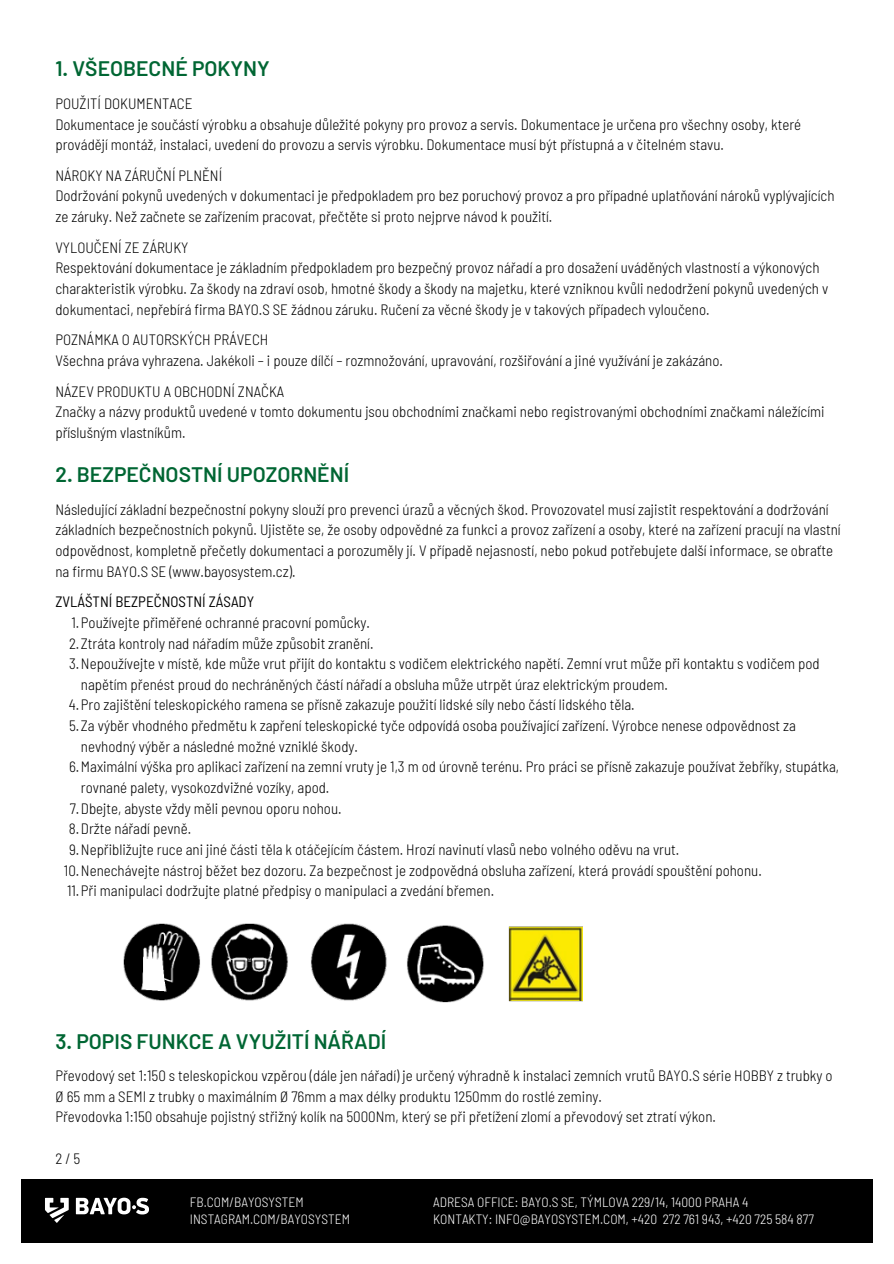
<style>
.page{position:relative;width:894px;height:1264px;background:#fff}
.page>*{position:absolute;margin:0;border:0;box-sizing:border-box;transform-origin:0 0}
.t1{font:600 21px "Barlow";color:#063}
.t2{font:300 semi-condensed 15px/20.7px "Barlow";color:#000}
.t3{font:semi-condensed 15px "Barlow";color:#000}
.t4{font:300 semi-condensed 13.5px "Barlow";color:#fff}
</style>
<div class="page">
<div style="left:21px;top:1179px;width:851px;height:63px;background:#000"></div>
<svg style="left:45px;top:1197px;width:24px;height:25px"></svg>
<svg style="left:76px;top:1197px;width:73px;height:17px"></svg>
<img style="left:123px;top:923px;width:459px;height:79px">
<h1 class="t1" style="left:55px;top:55px;width:216px">1. VŠEOBECNÉ POKYNY</h1>
<p class="t2" style="left:55px;top:93px;width:139px">POUŽITÍ DOKUMENTACE</p>
<p class="t2" style="left:55px;top:113px;width:747px">Dokumentace je součástí výrobku a obsahuje důležité pokyny pro provoz a servis. Dokumentace je určena pro všechny osoby, které provádějí montáž, instalaci, uvedení do provozu a servis výrobku. Dokumentace musí být přístupná a v čitelném stavu.</p>
<p class="t2" style="left:55px;top:164px;width:168px">NÁROKY NA ZÁRUČNÍ PLNĚNÍ</p>
<p class="t2" style="left:55px;top:185px;width:780px">Dodržování pokynů uvedených v dokumentaci je předpokladem pro bez poruchový provoz a pro případné uplatňování nároků vyplývajících ze záruky. Než začnete se zařízením pracovat, přečtěte si proto nejprve návod k použití.</p>
<p class="t2" style="left:55px;top:236px;width:134px">VYLOUČENÍ ZE ZÁRUKY</p>
<p class="t2" style="left:55px;top:257px;width:774px">Respektování dokumentace je základním předpokladem pro bezpečný provoz nářadí a pro dosažení uváděných vlastností a výkonových charakteristik výrobku. Za škody na zdraví osob, hmotné škody a škody na majetku, které vzniknou kvůli nedodržení pokynů uvedených v dokumentaci, nepřebírá firma BAYO.S SE žádnou záruku. Ručení za věcné škody je v takových případech vyloučeno.</p>
<p class="t2" style="left:55px;top:329px;width:214px">POZNÁMKA O AUTORSKÝCH PRÁVECH</p>
<p class="t2" style="left:55px;top:349px;width:669px">Všechna práva vyhrazena. Jakékoli – i pouze dílčí – rozmnožování, upravování, rozšiřování a jiné využívání je zakázáno.</p>
<p class="t2" style="left:55px;top:380px;width:230px">NÁZEV PRODUKTU A OBCHODNÍ ZNAČKA</p>
<p class="t2" style="left:55px;top:401px;width:770px">Značky a názvy produktů uvedené v tomto dokumentu jsou obchodními značkami nebo registrovanými obchodními značkami náležícími příslušným vlastníkům.</p>
<h1 class="t1" style="left:55px;top:461px;width:295px">2. BEZPEČNOSTNÍ UPOZORNĚNÍ</h1>
<p class="t2" style="left:55px;top:498px;width:786px">Následující základní bezpečnostní pokyny slouží pro prevenci úrazů a věcných škod. Provozovatel musí zajistit respektování a dodržování základních bezpečnostních pokynů. Ujistěte se, že osoby odpovědné za funkci a provoz zařízení a osoby, které na zařízení pracují na vlastní odpovědnost, kompletně přečetly dokumentaci a porozuměly jí. V případě nejasností, nebo pokud potřebujete další informace, se obraťte na firmu BAYO.S SE (www.bayosystem.cz).</p>
<h2 class="t3" style="left:55px;top:592px;width:200px">ZVLÁŠTNÍ BEZPEČNOSTNÍ ZÁSADY</h2>
<p class="t2" style="left:71px;top:611px;width:300px">1.Používejte přiměřené ochranné pracovní pomůcky.</p>
<p class="t2" style="left:69px;top:632px;width:306px">2.Ztráta kontroly nad nářadím může způsobit zranění.</p>
<p class="t2" style="left:81px;top:653px;width:740px;text-indent:-12px">3.Nepoužívejte v místě, kde může vrut přijít do kontaktu s vodičem elektrického napětí. Zemní vrut může při kontaktu s vodičem pod napětím přenést proud do nechráněných částí nářadí a obsluha může utrpět úraz elektrickým proudem.</p>
<p class="t2" style="left:69px;top:694px;width:567px">4.Pro zajištění teleskopického ramena se přísně zakazuje použití lidské síly nebo částí lidského těla.</p>
<p class="t2" style="left:81px;top:714px;width:716px;text-indent:-12px">5.Za výběr vhodného předmětu k zapření teleskopické tyče odpovídá osoba používající zařízení. Výrobce nenese odpovědnost za nevhodný výběr a následné možné vzniklé škody.</p>
<p class="t2" style="left:81px;top:756px;width:759px;text-indent:-12px">6.Maximální výška pro aplikaci zařízení na zemní vruty je 1,3 m od úrovně terénu. Pro práci se přísně zakazuje používat žebříky, stupátka, rovnané palety, vysokozdvižné vozíky, apod.</p>
<p class="t2" style="left:70px;top:797px;width:273px">7.Dbejte, abyste vždy měli pevnou oporu nohou.</p>
<p class="t2" style="left:69px;top:818px;width:124px">8.Držte nářadí pevně.</p>
<p class="t2" style="left:69px;top:838px;width:611px">9.Nepřibližujte ruce ani jiné části těla k otáčejícím částem. Hrozí navinutí vlasů nebo volného oděvu na vrut.</p>
<p class="t2" style="left:64px;top:859px;width:699px">10.Nenechávejte nástroj běžet bez dozoru. Za bezpečnost je zodpovědná obsluha zařízení, která provádí spouštění pohonu.</p>
<p class="t2" style="left:67px;top:879px;width:428px">11.Při manipulaci dodržujte platné předpisy o manipulaci a zvedání břemen.</p>
<h1 class="t1" style="left:55px;top:1027px;width:332px">3. POPIS FUNKCE A VYUŽITÍ NÁŘADÍ</h1>
<p class="t2" style="left:55px;top:1064px;width:778px">Převodový set 1:150 s teleskopickou vzpěrou (dále jen nářadí) je určený výhradně k instalaci zemních vrutů BAYO.S série HOBBY z trubky o<br>Ø 65 mm a SEMI z trubky o maximálním Ø 76mm a max délky produktu 1250mm do rostlé zeminy.</p>
<p class="t2" style="left:55px;top:1105px;width:662px">Převodovka 1:150 obsahuje pojistný střižný kolík na 5000Nm, který se při přetížení zlomí a převodový set ztratí výkon.</p>
<p class="t2" style="left:55px;top:1147px;width:26px">2/5</p>
<h2 class="t4" style="left:190px;top:1193px;width:115px">FB.COM/BAYOSYSTEM</h2>
<h2 class="t4" style="left:190px;top:1210px;width:161px">INSTAGRAM.COM/BAYOSYSTEM</h2>
<h2 class="t4" style="left:433px;top:1193px;width:317px">ADRESA OFFICE: BAYO.S SE, TÝMLOVA 229/14, 14000 PRAHA 4</h2>
<h2 class="t4" style="left:433px;top:1210px;width:382px">KONTAKTY: INFO@BAYOSYSTEM.COM, +420 272 761 943, +420 725 584 877</h2>
</div>
